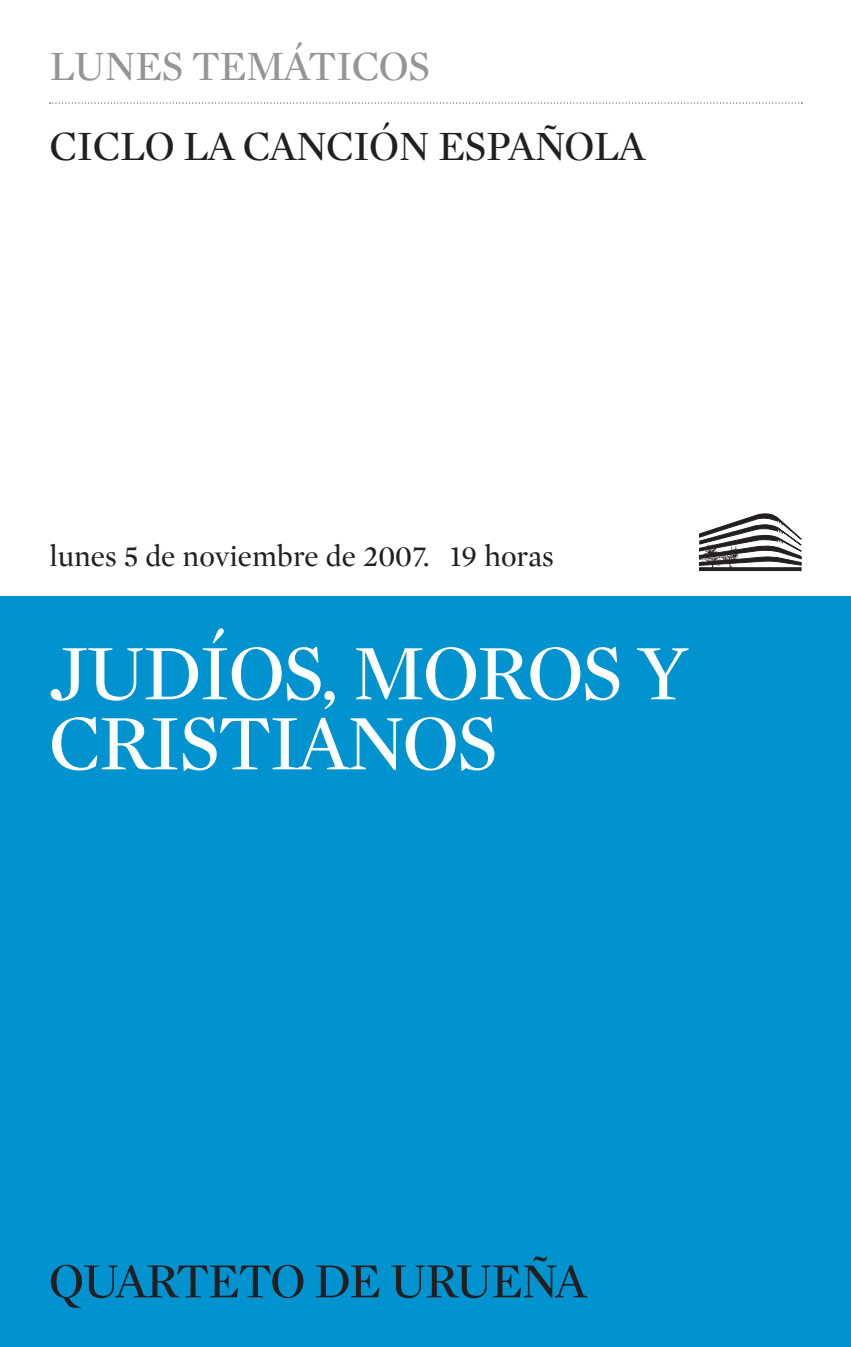
<style>
.page{position:relative;width:851px;height:1347px;background:#fff}
.page>*{position:absolute;margin:0;border:0;box-sizing:border-box;transform-origin:0 0}
.t1{font:80px/70px "Mercury Display";letter-spacing:-.03em;color:#fff}
.t2{font:50px "Mercury Display";letter-spacing:-.03em;color:#231f20}
.t3{font:42.5px "Mercury Display";letter-spacing:-.02em;color:#231f20}
.t4{font:42.5px "Mercury Display";letter-spacing:-.02em;color:#939598}
.t5{font:30px "Mercury Display";color:#231f20}
</style>
<div class="page">
<div style="left:1px;top:596px;width:849px;height:750px;background:#0093d0"></div>
<svg style="left:699px;top:513px;width:102px;height:57px"></svg>
<img style="left:698px;top:539px;width:43px;height:33px">
<svg style="left:50px;top:103px;width:752px;height:1px"></svg>
<p class="t4" style="left:50px;top:39px;width:382px">LUNES TEMÁTICOS</p>
<p class="t3" style="left:50px;top:119px;width:597px">CICLO LA CANCIÓN ESPAÑOLA</p>
<p class="t5" style="left:50px;top:537px;width:505px">lunes 5 de noviembre de 2007. 19 horas</p>
<p class="t1" style="left:49px;top:635px;width:640px">JUDÍOS, MOROS Y<br>CRISTIANOS</p>
<p class="t2" style="left:49px;top:1249px;width:539px">QUARTETO DE URUEÑA</p>
</div>
